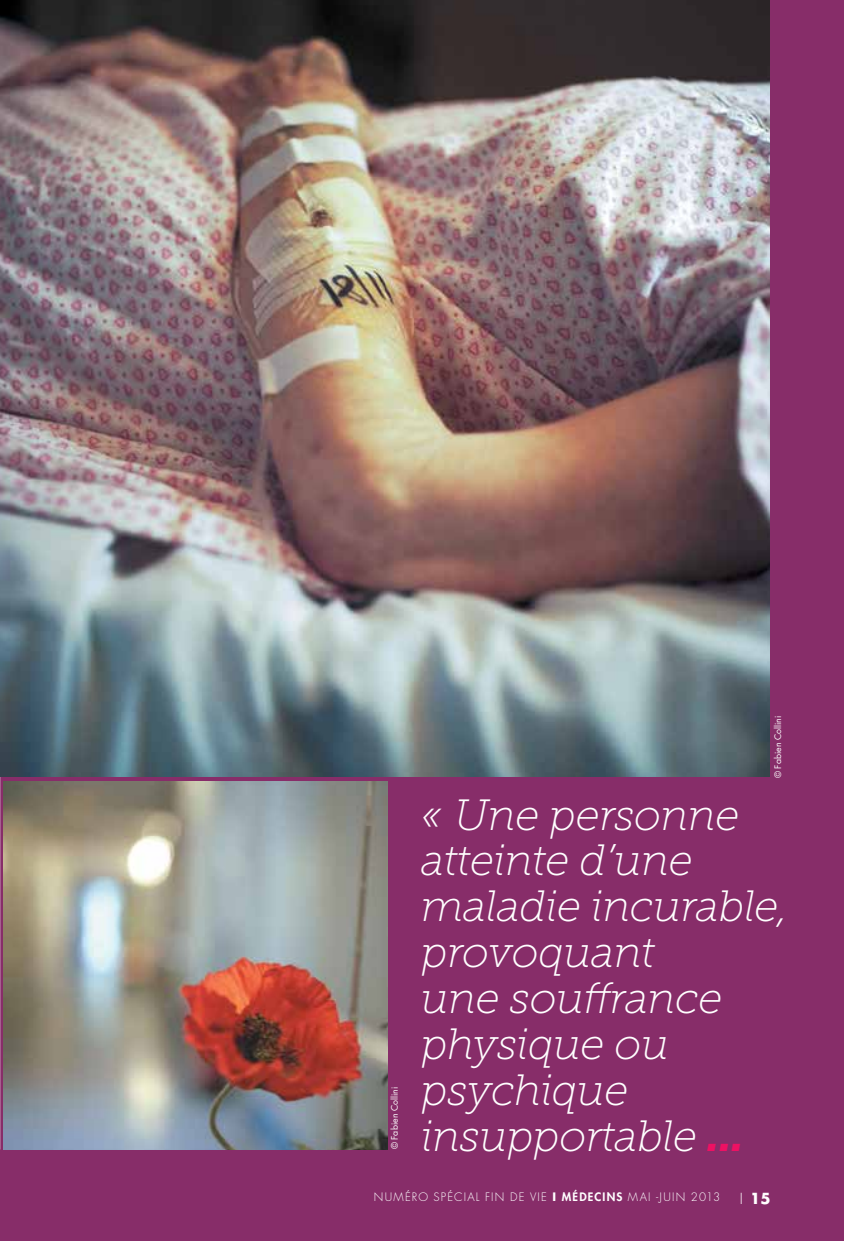
<style>
.page{position:relative;width:844px;height:1241px;background:#fff}
.page>*{position:absolute;margin:0;border:0;box-sizing:border-box;transform-origin:0 0}
.t1{font:italic 43.75px/45.9px "Museo Slab 100";letter-spacing:-.01em;color:#fff}
.t2{font:700 14.88px "Futura Std";color:#fff}
.t3{font:300 11.38px "Futura Std";letter-spacing:.09em;color:#fff}
.t4{font:8.75px "Futura Std";color:#fff}
.s1{font-family:"Museo Slab 900";color:#ed1163}
.s2{font-weight:700}
.s3{font-weight:800}
.s4{font-weight:300}
</style>
<div class="page">
<div style="left:0;top:0;width:843px;height:1240px;background:#872d69"></div>
<img style="left:4px;top:781px;width:383px;height:367px">
<img style="left:0;top:0;width:769px;height:776px">
<p class="t4" style="left:389px;top:1148px;width:64px;rotate:-90deg">© Fabien Collini</p>
<p class="t4" style="left:772px;top:778px;width:64px;rotate:-90deg">© Fabien Collini</p>
<p class="t1" style="left:421px;top:791px;width:369px">« Une personne atteinte d’une maladie incurable, provoquant<br>une souffrance physique ou psychique insupportable <span class="s1">...</span></p>
<p class="t3" style="left:374px;top:1189px;width:88px">NUMÉRO SPÉCIAL</p>
<p class="t3" style="left:485px;top:1189px;width:151px">FIN DE VIE <span class="s2">I</span> <span class="s3">MÉDECINS</span> MAI</p>
<p class="t3" style="left:656px;top:1189px;width:15px">-JUIN</p>
<p class="t3" style="left:690px;top:1189px;width:31px">2013</p>
<p class="t2" style="left:739px;top:1187px;width:33px"><span class="s4">I</span> 15</p>
</div>
